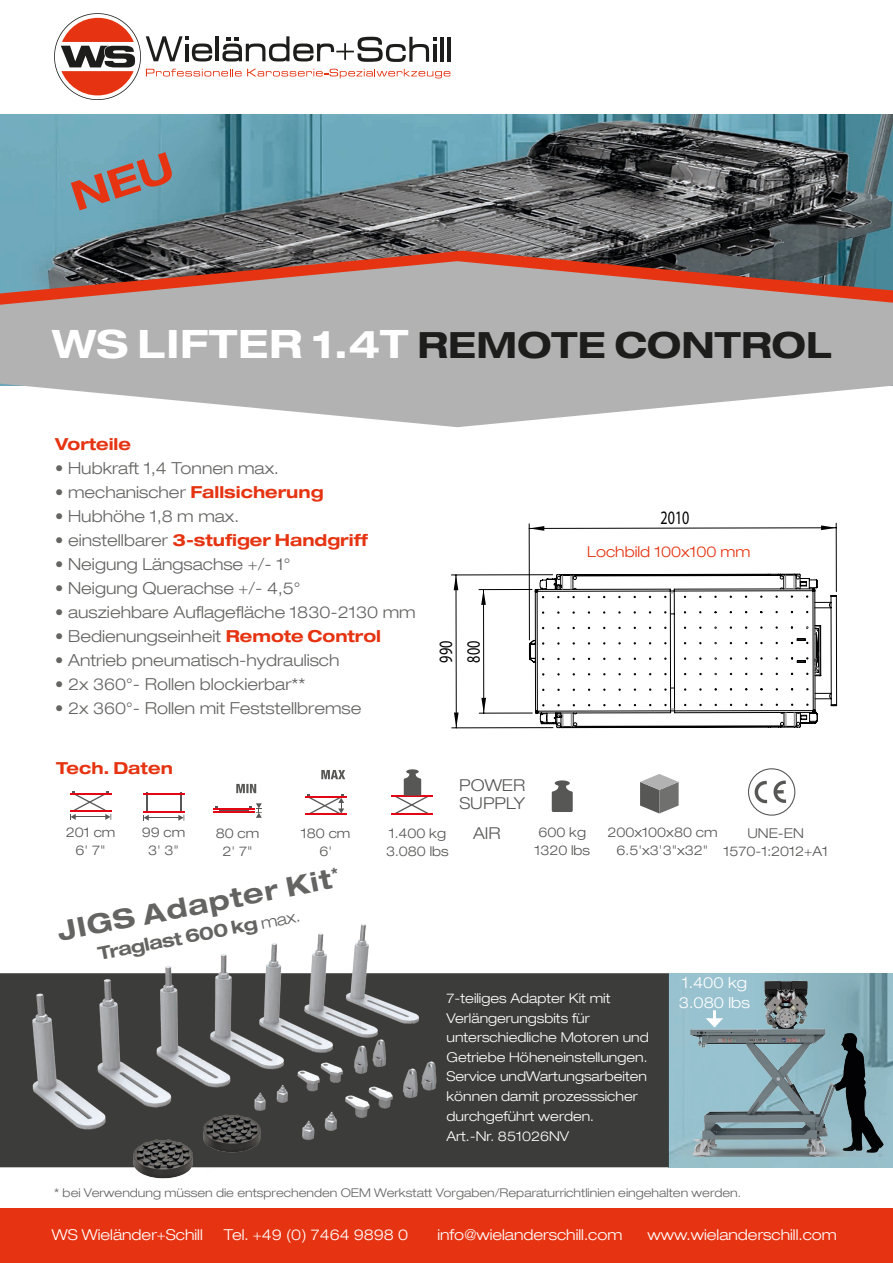
<style>
.page{position:relative;width:893px;height:1263px;background:#fff}
.page>*{position:absolute;margin:0;border:0;box-sizing:border-box;transform-origin:0 0}
.t1{font:700 expanded 36px "Ford CE";letter-spacing:.005em;color:#1d1d1b}
.t2{font:700 expanded 27px "Ford";color:#646463}
.t3{font:19.05px "Myriad Pro";color:#020203;scale:.74 1}
.t4{font:18.9px/27.5px "Myriad Pro";letter-spacing:-.005em;color:#020203;scale:.76 1}
.t5{font:700 expanded 18px "Ford CE";color:#646463}
.t6{font:300 expanded 16.5px "Ford CE";color:#646463}
.t7{font:700 expanded 16.5px "Ford";color:#e63412}
.t8{font:300 expanded 16.35px/18px "Ford CE";color:#575756}
.t9{font:300 expanded 15.3px "Ford CE";color:#fff}
.t10{font:300 expanded 15px "Ford CE";color:#fff}
.t11{font:300 expanded 15px "Ford CE";color:#e63412}
.t12{font:300 expanded 13.5px/19.5px "Ford CE";color:#fff}
.t13{font:300 expanded 13.5px "Ford CE";color:#575756}
.t14{font:300 expanded 12px "Ford CE";color:#646463}
.s1{font-size:39px;color:#fff}
.s2{font-family:"Ford";font-weight:700;color:#e63412}
.s3{font-family:"Ford CE";font-weight:300;color:#646463}
.s4{font-weight:300;font-size:16.5px}
</style>
<div class="page">
<div style="left:669px;top:973px;width:224px;height:194px;background:#98c0cb"></div>
<img style="left:0;top:115px;width:893px;height:136px">
<svg style="left:0;top:251px;width:893px;height:10px"></svg>
<svg style="left:0;top:261px;width:893px;height:166px;fill:#b2b2b2"></svg>
<div style="left:0;top:1209px;width:893px;height:54px;background:#e63412"></div>
<div style="left:0;top:973px;width:669px;height:194px;background:#3c3c3b"></div>
<svg style="left:54px;top:13px;width:396px;height:87px"></svg>
<hr style="left:433px;top:44px;width:3px;height:18px;background:#1d1d1b">
<hr style="left:440px;top:37px;width:3px;height:25px;background:#1d1d1b">
<hr style="left:448px;top:37px;width:3px;height:25px;background:#1d1d1b">
<svg style="left:529px;top:523px;width:308px;height:205px"></svg>
<svg style="left:481px;top:590px;width:5px;height:15px"></svg>
<svg style="left:481px;top:698px;width:5px;height:15px"></svg>
<hr style="left:479px;top:589px;width:53px;height:1px;background:#020203">
<hr style="left:479px;top:713px;width:53px;height:1px;background:#020203">
<hr style="left:483px;top:590px;width:1px;height:123px;background:#020203">
<svg style="left:454px;top:575px;width:4px;height:15px"></svg>
<svg style="left:454px;top:712px;width:5px;height:15px"></svg>
<hr style="left:451px;top:574px;width:102px;height:1px;background:#020203">
<hr style="left:452px;top:727px;width:101px;height:1px;background:#020203">
<hr style="left:456px;top:575px;width:1px;height:153px;background:#020203">
<img style="left:5px;top:924px;width:458px;height:255px">
<svg style="left:70px;top:791px;width:41px;height:29px"></svg>
<svg style="left:216px;top:803px;width:46px;height:15px"></svg>
<hr style="left:213px;top:808px;width:41px;height:2px;background:#e30614">
<hr style="left:213px;top:811px;width:41px;height:2px;background:#e30614">
<svg style="left:236px;top:784px;width:20px;height:9px"></svg>
<hr style="left:305px;top:796px;width:41px;height:2px;background:#e30614">
<hr style="left:305px;top:814px;width:41px;height:1px;background:#e30614">
<svg style="left:308px;top:795px;width:36px;height:19px"></svg>
<svg style="left:321px;top:770px;width:24px;height:9px"></svg>
<hr style="left:143px;top:794px;width:41px;height:1px;background:#e30614">
<hr style="left:143px;top:811px;width:41px;height:1px;background:#e30614">
<hr style="left:147px;top:817px;width:33px;height:1px;background:#575756">
<svg style="left:143px;top:792px;width:6px;height:29px"></svg>
<svg style="left:178px;top:792px;width:7px;height:29px"></svg>
<hr style="left:392px;top:795px;width:41px;height:2px;background:#e30614">
<hr style="left:392px;top:813px;width:41px;height:1px;background:#e30614">
<div style="left:406px;top:769px;width:13px;height:5px;background:#575756;border-radius:50%"></div>
<svg style="left:395px;top:773px;width:33px;height:40px"></svg>
<div style="left:555px;top:780px;width:15px;height:6px;background:#575756;border-radius:50%"></div>
<svg style="left:552px;top:785px;width:21px;height:27px"></svg>
<svg style="left:640px;top:774px;width:39px;height:39px"></svg>
<svg style="left:748px;top:768px;width:48px;height:48px"></svg>
<img style="left:674px;top:973px;width:212px;height:184px">
<svg style="left:706px;top:1010px;width:17px;height:17px"></svg>
<div style="left:71px;top:152px;width:104px;height:58px;background:#6da7b9"></div>
<p class="t1" style="left:52px;top:323px;width:782px"><span class="s1">WS LIFTER 1.4T</span> REMOTE CONTROL</p>
<p class="t7" style="left:55px;top:434px;width:77px">Vorteile</p>
<p class="t6" style="left:55px;top:458px;width:225px">• Hubkraft 1,4 Tonnen max.</p>
<p class="t6" style="left:55px;top:482px;width:270px">• mechanischer <span class="s2">Fallsicherung</span></p>
<p class="t6" style="left:55px;top:506px;width:185px">• Hubhöhe 1,8 m max.</p>
<p class="t7" style="left:55px;top:530px;width:314px"><span class="s3">• einstellbarer</span> 3-stufiger Handgriff</p>
<p class="t6" style="left:55px;top:554px;width:237px">• Neigung Längsachse +/- 1°</p>
<p class="t6" style="left:55px;top:578px;width:247px">• Neigung Querachse +/- 4,5°</p>
<p class="t6" style="left:55px;top:602px;width:362px">• ausziehbare Auflagefläche 1830-2130 mm</p>
<p class="t6" style="left:55px;top:626px;width:327px">• Bedienungseinheit <span class="s2">Remote Control</span></p>
<p class="t6" style="left:55px;top:650px;width:286px">• Antrieb pneumatisch-hydraulisch</p>
<p class="t6" style="left:55px;top:674px;width:252px">• 2x 360°- Rollen blockierbar**</p>
<p class="t6" style="left:55px;top:698px;width:308px">• 2x 360°- Rollen mit Feststellbremse</p>
<p class="t4" style="left:432px;top:663px;width:31px;rotate:-90deg">990<br>800</p>
<p class="t3" style="left:660px;top:506px;width:41px">2010</p>
<p class="t11" style="left:587px;top:542px;width:165px">Lochbild 100x100 mm</p>
<p class="t7" style="left:56px;top:757px;width:118px">Tech. Daten</p>
<p class="t13" style="left:66px;top:824px;width:51px">201 cm</p>
<p class="t13" style="left:76px;top:842px;width:32px">6' 7"</p>
<p class="t13" style="left:142px;top:824px;width:45px">99 cm</p>
<p class="t13" style="left:148px;top:842px;width:33px">3' 3"</p>
<p class="t13" style="left:216px;top:825px;width:45px">80 cm</p>
<p class="t13" style="left:223px;top:843px;width:32px">2' 7"</p>
<p class="t13" style="left:301px;top:825px;width:51px">180 cm</p>
<p class="t13" style="left:319px;top:843px;width:14px">6'</p>
<p class="t2" style="left:55px;top:915px;width:288px;rotate:-11deg">JIGS Adapter Kit<sup>*</sup></p>
<p class="t5" style="left:96px;top:943px;width:207px;rotate:-11deg">Traglast 600 kg <span class="s4">max.</span></p>
<p class="t13" style="left:389px;top:825px;width:59px">1.400 kg</p>
<p class="t13" style="left:386px;top:843px;width:64px">3.080 lbs</p>
<p class="t8" style="left:459px;top:776px;width:67px">POWER<br>SUPPLY</p>
<p class="t8" style="left:473px;top:824px;width:29px">AIR</p>
<p class="t13" style="left:538px;top:824px;width:49px">600 kg</p>
<p class="t13" style="left:534px;top:842px;width:57px">1320 lbs</p>
<p class="t13" style="left:607px;top:824px;width:112px">200x100x80 cm</p>
<p class="t13" style="left:617px;top:842px;width:93px">6.5'x3'3"x32"</p>
<p class="t13" style="left:747px;top:825px;width:58px">UNE-EN</p>
<p class="t13" style="left:723px;top:843px;width:106px">1570-1:2012+A1</p>
<p class="t12" style="left:446px;top:989px;width:204px">7-teiliges Adapter Kit mit<br>Verlängerungsbits für unterschiedliche Motoren und<br>Getriebe Höheneinstellungen.<br>Service undWartungsarbeiten können damit prozesssicher durchgeführt werden.</p>
<p class="t12" style="left:446px;top:1126px;width:124px">Art.-Nr. 851026NV</p>
<p class="t9" style="left:682px;top:974px;width:67px">1.400 kg</p>
<p class="t9" style="left:679px;top:993px;width:73px">3.080 lbs</p>
<p class="t14" style="left:54px;top:1185px;width:688px">* bei Verwendung müssen die entsprechenden OEM Werkstatt Vorgaben/Reparaturrichtlinien eingehalten werden.</p>
<p class="t10" style="left:52px;top:1226px;width:152px">WS Wieländer+Schill</p>
<p class="t10" style="left:224px;top:1226px;width:186px">Tel. +49 (0) 7464 9898 0</p>
<p class="t10" style="left:437px;top:1226px;width:187px">info@wielanderschill.com</p>
<p class="t10" style="left:647px;top:1226px;width:191px">www.wielanderschill.com</p>
</div>
